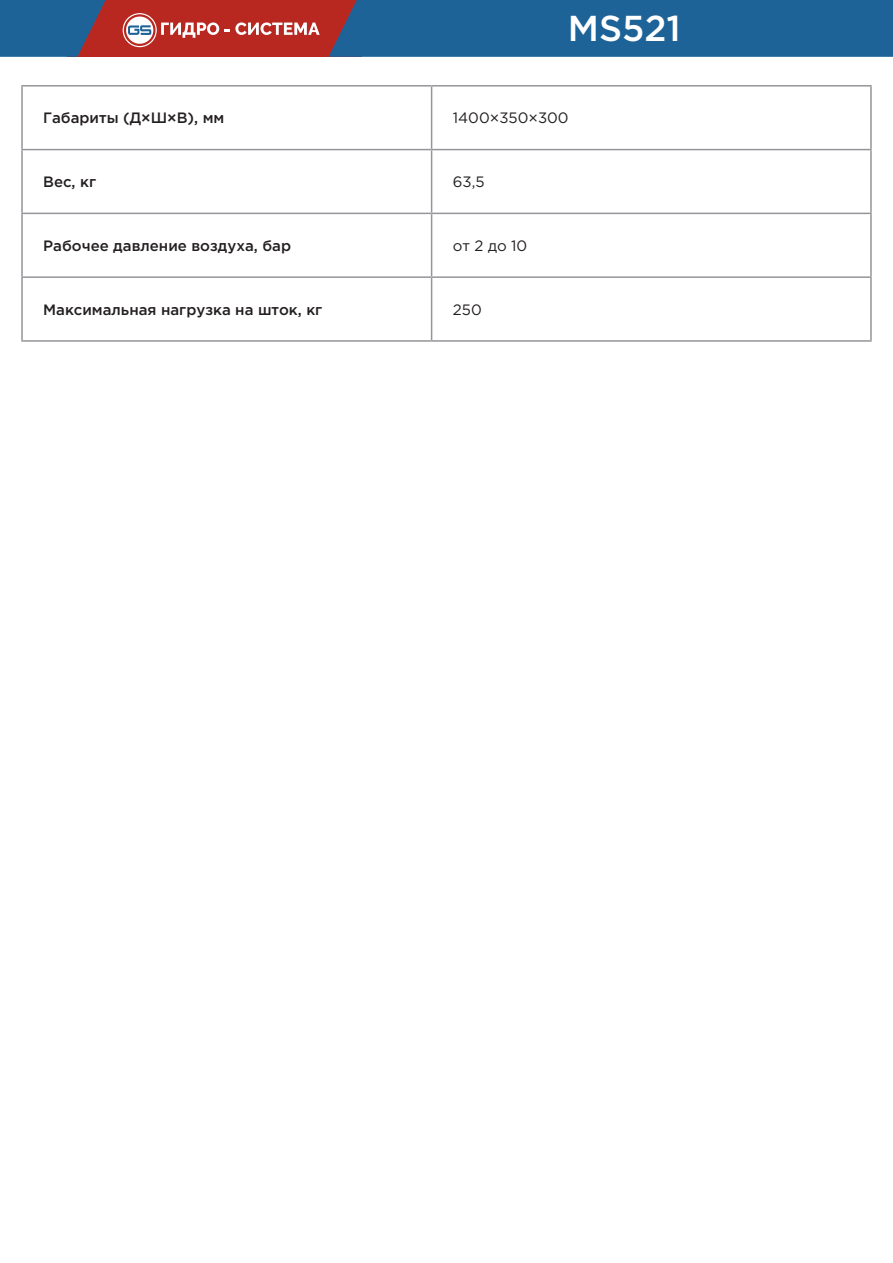
<style>
.page{position:relative;width:893px;height:1263px;background:#fff}
.page>*{position:absolute;margin:0;border:0;box-sizing:border-box;transform-origin:0 0}
.t1{font:500 36px "Gotham Pro";color:#fff}
.левый_столбец{font:500 15px "Gotham Pro";color:#231f20}
.Правый_абзац{font:15px "Gotham Pro";color:#231f20}
</style>
<div class="page">
<div style="left:68px;top:0;width:294px;height:57px;background:#b92820"></div>
<div style="left:329px;top:0;width:564px;height:57px;background:#1e6398"></div>
<svg style="left:0;top:0;width:106px;height:57px;background:#335b87"></svg>
<svg style="left:123px;top:13px;width:34px;height:34px"></svg>
<svg style="left:124px;top:14px;width:95px;height:32px"></svg>
<svg style="left:225px;top:22px;width:95px;height:13px"></svg>
<hr style="left:21px;top:85px;width:411px;height:2px;background:#939598">
<hr style="left:21px;top:87px;width:2px;height:62px;background:#939598">
<hr style="left:432px;top:85px;width:440px;height:2px;background:#939598">
<hr style="left:431px;top:87px;width:1px;height:62px;background:#939598">
<hr style="left:870px;top:87px;width:2px;height:62px;background:#939598">
<hr style="left:21px;top:149px;width:411px;height:1px;background:#939598">
<hr style="left:21px;top:150px;width:2px;height:63px;background:#939598">
<hr style="left:432px;top:149px;width:440px;height:1px;background:#939598">
<hr style="left:431px;top:150px;width:1px;height:63px;background:#939598">
<hr style="left:870px;top:150px;width:2px;height:63px;background:#939598">
<hr style="left:21px;top:213px;width:411px;height:1px;background:#939598">
<hr style="left:21px;top:214px;width:2px;height:62px;background:#939598">
<hr style="left:432px;top:213px;width:440px;height:1px;background:#939598">
<hr style="left:431px;top:214px;width:1px;height:62px;background:#939598">
<hr style="left:870px;top:214px;width:2px;height:62px;background:#939598">
<hr style="left:21px;top:276px;width:411px;height:2px;background:#939598">
<hr style="left:21px;top:278px;width:2px;height:62px;background:#939598">
<hr style="left:432px;top:276px;width:440px;height:2px;background:#939598">
<hr style="left:431px;top:278px;width:1px;height:62px;background:#939598">
<hr style="left:870px;top:278px;width:2px;height:62px;background:#939598">
<hr style="left:21px;top:340px;width:411px;height:2px;background:#939598">
<hr style="left:432px;top:340px;width:440px;height:2px;background:#939598">
<p class="t1" style="left:568px;top:8px;width:115px">MS521</p>
<p class="левый_столбец" style="left:43px;top:109px;width:183px">Габариты (Д×Ш×В), мм</p>
<p class="Правый_абзац" style="left:453px;top:110px;width:117px">1400×350×300</p>
<p class="левый_столбец" style="left:43px;top:173px;width:54px">Вес, кг</p>
<p class="Правый_абзац" style="left:453px;top:173px;width:33px">63,5</p>
<p class="левый_столбец" style="left:43px;top:237px;width:249px">Рабочее давление воздуха, бар</p>
<p class="Правый_абзац" style="left:453px;top:237px;width:76px">от 2 до 10</p>
<p class="левый_столбец" style="left:43px;top:301px;width:281px">Максимальная нагрузка на шток, кг</p>
<p class="Правый_абзац" style="left:453px;top:301px;width:30px">250</p>
</div>
